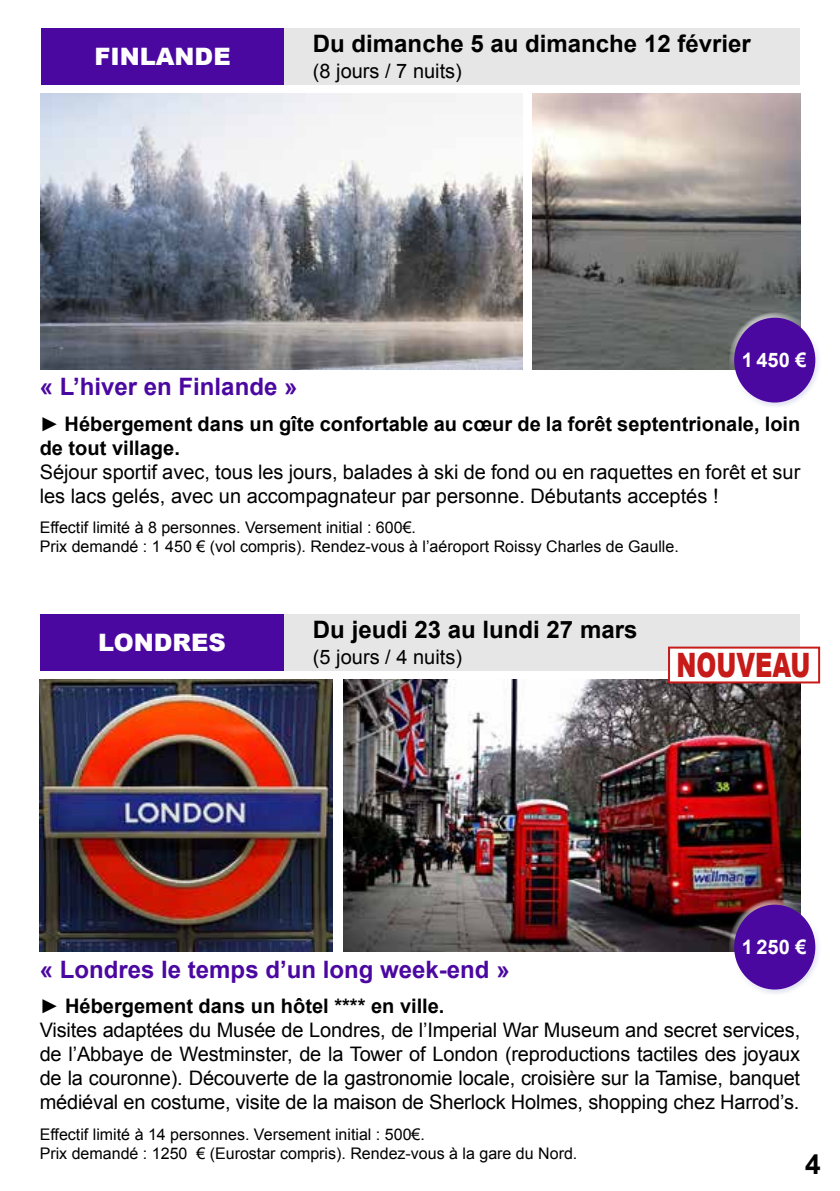
<style>
.page{position:relative;width:840px;height:1191px;background:#fff}
.page>*{position:absolute;margin:0;border:0;box-sizing:border-box;transform-origin:0 0}
.t1{font:900 33.6px "Arial";color:#c61b18;scale:.71 1}
.t2{font:700 28px "Arial";color:#000}
.t3{font:700 24px "Arial";color:#000}
.t4{font:700 24px "Arial";color:#4b08a1}
.t5{font:900 24px "Arial";color:#fff}
.t6{font:20px/24px "Arial";color:#000}
.t7{font:700 20px/24px "Arial";color:#000}
.t8{font:700 20px "Arial";color:#fff}
.t9{font:16px/19.2px "Arial";color:#000}
</style>
<div class="page">
<img style="left:41px;top:94px;width:481px;height:275px">
<img style="left:532px;top:94px;width:267px;height:275px">
<img style="left:343px;top:679px;width:456px;height:272px">
<img style="left:40px;top:679px;width:292px;height:272px">
<div style="left:41px;top:28px;width:243px;height:57px;background:#4b08a1"></div>
<div style="left:40px;top:614px;width:244px;height:56px;background:#4b08a1"></div>
<div style="left:284px;top:28px;width:515px;height:57px;background:#e6e6e7"></div>
<div style="left:284px;top:614px;width:515px;height:56px;background:#e6e6e7"></div>
<div style="left:728px;top:312px;width:85px;height:71px;background:#fff;opacity:.68"></div>
<div style="left:734px;top:330px;width:86px;height:78px;background:#cdcfeb;opacity:.66"></div>
<div style="left:733px;top:318px;width:81px;height:84px;background:#4b08a1;border-radius:50%"></div>
<div style="left:728px;top:899px;width:85px;height:70px;background:#fff;opacity:.68"></div>
<div style="left:734px;top:917px;width:86px;height:78px;background:#cdcfeb;opacity:.66"></div>
<div style="left:733px;top:904px;width:81px;height:85px;background:#4b08a1;border-radius:50%"></div>
<div style="left:667px;top:646px;width:152px;height:37px;background:#fff;border:2px solid #c61b18"></div>
<p class="t5" style="left:94px;top:39px;width:138px">FINLANDE</p>
<p class="t3" style="left:313px;top:28px;width:439px">Du dimanche 5 au dimanche 12 février</p>
<p class="t6" style="left:313px;top:60px;width:150px">(8 jours / 7 nuits)</p>
<p class="t8" style="left:741px;top:347px;width:66px">1 450 €</p>
<p class="t4" style="left:40px;top:371px;width:259px">« L’hiver en Finlande »</p>
<p class="t7" style="left:40px;top:412px;width:761px">► Hébergement dans un gîte confortable au cœur de la forêt septentrionale, loin de tout village.</p>
<p class="t6" style="left:40px;top:460px;width:761px">Séjour sportif avec, tous les jours, balades à ski de fond ou en raquettes en forêt et sur les lacs gelés, avec un accompagnateur par personne. Débutants acceptés !</p>
<p class="t9" style="left:40px;top:518px;width:640px">Effectif limité à 8 personnes. Versement initial : 600€.<br>Prix demandé : 1 450 € (vol compris). Rendez-vous à l’aéroport Roissy Charles de Gaulle.</p>
<p class="t5" style="left:98px;top:625px;width:129px">LONDRES</p>
<p class="t3" style="left:313px;top:613px;width:326px">Du jeudi 23 au lundi 27 mars</p>
<p class="t6" style="left:313px;top:645px;width:150px">(5 jours / 4 nuits)</p>
<h1 class="t1" style="left:676px;top:641px;width:190px">NOUVEAU</h1>
<p class="t8" style="left:741px;top:934px;width:66px">1 250 €</p>
<p class="t4" style="left:40px;top:953px;width:471px">« Londres le temps d’un long week-end »</p>
<p class="t7" style="left:40px;top:995px;width:406px">► Hébergement dans un hôtel **** en ville.</p>
<p class="t6" style="left:40px;top:1018px;width:761px;text-align:justify">Visites adaptées du Musée de Londres, de l’Imperial War Museum and secret services, de l’Abbaye de Westminster, de la Tower of London (reproductions tactiles des joyaux de la couronne). Découverte de la gastronomie locale, croisière sur la Tamise, banquet médiéval en costume, visite de la maison de Sherlock Holmes, shopping chez Harrod’s.</p>
<p class="t9" style="left:40px;top:1125px;width:539px">Effectif limité à 14 personnes. Versement initial : 500€.<br>Prix demandé : 1250 € (Eurostar compris). Rendez-vous à la gare du Nord.</p>
<h2 class="t2" style="left:804px;top:1145px;width:17px">4</h2>
</div>
